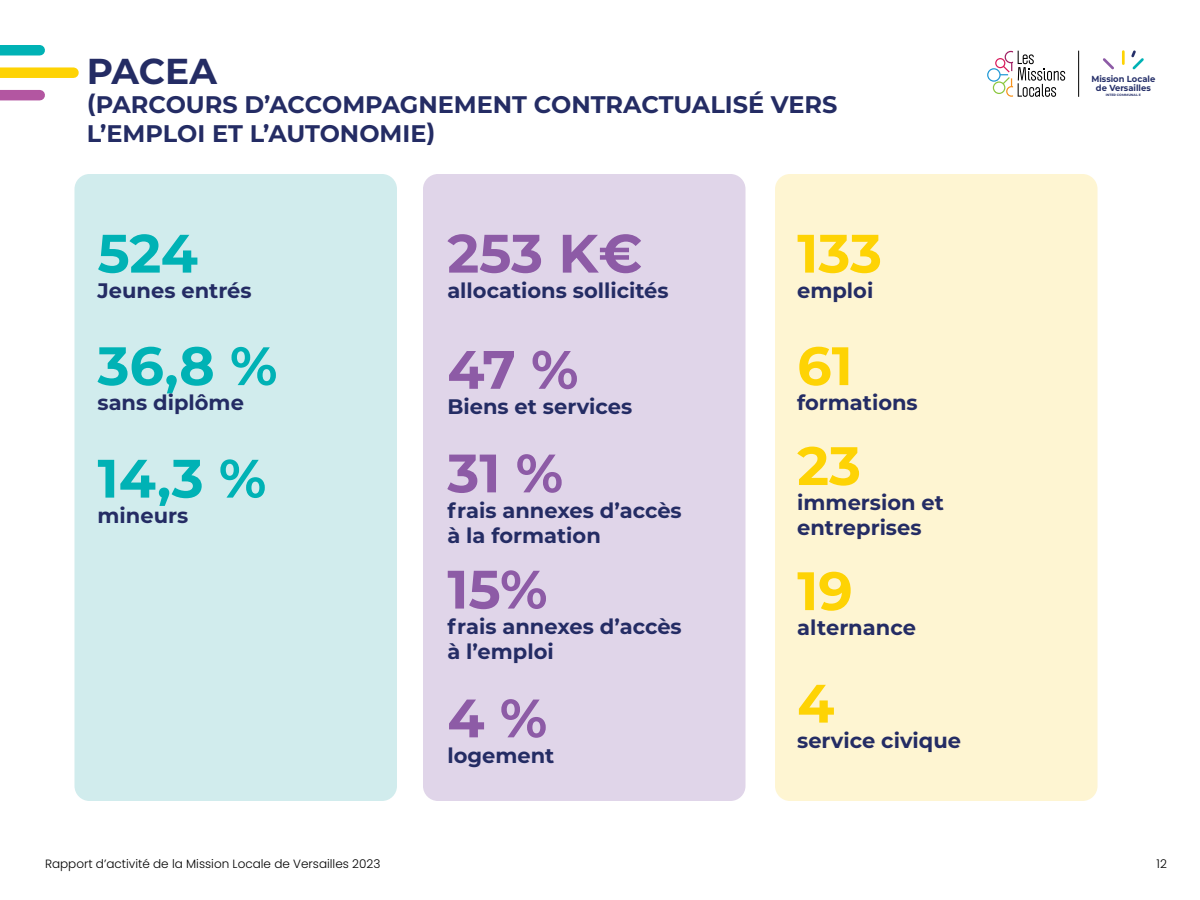
<style>
.page{position:relative;width:1200px;height:900px;background:#fff}
.page>*{position:absolute;margin:0;border:0;box-sizing:border-box;transform-origin:0 0}
.t1{font:700 54px "Montserrat";color:#8d5ba6}
.t2{font:700 54px "Montserrat";color:#00b2b5}
.t3{font:700 54px "Montserrat";color:#fed304}
.t4{font:700 36px "Montserrat";letter-spacing:-.005em;color:#242c64}
.t5{font:700 24px/28.8px "Montserrat";color:#242c64}
.t6{font:700 21px/25.2px "Montserrat";color:#242c64}
.t7{font:300 12px "Poppins";color:#000001}
.t8{font:700 8.85px/8.9px "Montserrat";color:#252f69;text-align:center;scale:.95 1}
.t9{font:700 3.3px "Montserrat";color:#252f69}
</style>
<div class="page">
<div style="left:0;top:67px;width:74px;height:11px;background:#fed304"></div>
<div style="left:0;top:45px;width:40px;height:11px;background:#00b2b5"></div>
<div style="left:0;top:90px;width:40px;height:10px;background:#b356a1"></div>
<hr style="left:1078px;top:51px;width:1px;height:46px;background:#000001">
<svg style="left:987px;top:51px;width:78px;height:46px"></svg>
<svg style="left:1103px;top:50px;width:41px;height:20px"></svg>
<div style="left:423px;top:174px;width:323px;height:627px;background:#e0d5e9;border-radius:15px"></div>
<div style="left:775px;top:174px;width:323px;height:627px;background:#fef5d2;border-radius:15px"></div>
<div style="left:74px;top:174px;width:323px;height:627px;background:#d1eced;border-radius:15px"></div>
<h2 class="t4" style="left:87px;top:46px;width:132px">PACEA</h2>
<p class="t5" style="left:87px;top:89px;width:752px">(PARCOURS D’ACCOMPAGNEMENT CONTRACTUALISÉ VERS<br>L’EMPLOI ET L’AUTONOMIE)</p>
<h1 class="t2" style="left:98px;top:215px;width:102px">524</h1>
<p class="t6" style="left:98px;top:277px;width:156px">Jeunes entrés</p>
<h1 class="t2" style="left:98px;top:327px;width:181px">36,8 %</h1>
<p class="t6" style="left:98px;top:389px;width:148px">sans diplôme</p>
<h1 class="t2" style="left:98px;top:440px;width:170px">14,3 %</h1>
<p class="t6" style="left:98px;top:502px;width:92px">mineurs</p>
<h1 class="t1" style="left:447px;top:215px;width:197px">253 K€</h1>
<p class="t6" style="left:447px;top:277px;width:223px">allocations sollicités</p>
<h1 class="t1" style="left:447px;top:331px;width:133px">47 %</h1>
<p class="t6" style="left:447px;top:393px;width:186px">Biens et services</p>
<h1 class="t1" style="left:447px;top:434px;width:117px">31 %</h1>
<p class="t6" style="left:447px;top:496px;width:236px">frais annexes d’accès à la formation</p>
<h1 class="t1" style="left:447px;top:550px;width:102px">15%</h1>
<p class="t6" style="left:447px;top:613px;width:236px">frais annexes d’accès à l’emploi</p>
<h1 class="t1" style="left:447px;top:679px;width:101px">4 %</h1>
<p class="t6" style="left:447px;top:741px;width:109px">logement</p>
<h1 class="t3" style="left:797px;top:215px;width:86px">133</h1>
<p class="t6" style="left:797px;top:277px;width:78px">emploi</p>
<h1 class="t3" style="left:797px;top:327px;width:57px">61</h1>
<p class="t6" style="left:797px;top:389px;width:122px">formations</p>
<h1 class="t3" style="left:797px;top:427px;width:65px">23</h1>
<p class="t6" style="left:797px;top:489px;width:148px">immersion et entreprises</p>
<h1 class="t3" style="left:797px;top:552px;width:57px">19</h1>
<p class="t6" style="left:797px;top:614px;width:120px">alternance</p>
<h1 class="t3" style="left:797px;top:665px;width:39px">4</h1>
<p class="t6" style="left:797px;top:727px;width:165px">service civique</p>
<p class="t8" style="left:1091px;top:74px;width:69px">Mission Locale de Versailles</p>
<p class="t9" style="left:1106px;top:93px;width:37px">INTER COMMUNAL E</p>
<p class="t7" style="left:45px;top:856px;width:337px">Rapport d’activité de la Mission Locale de Versailles 2023</p>
<p class="t7" style="left:1157px;top:856px;width:12px">12</p>
</div>
